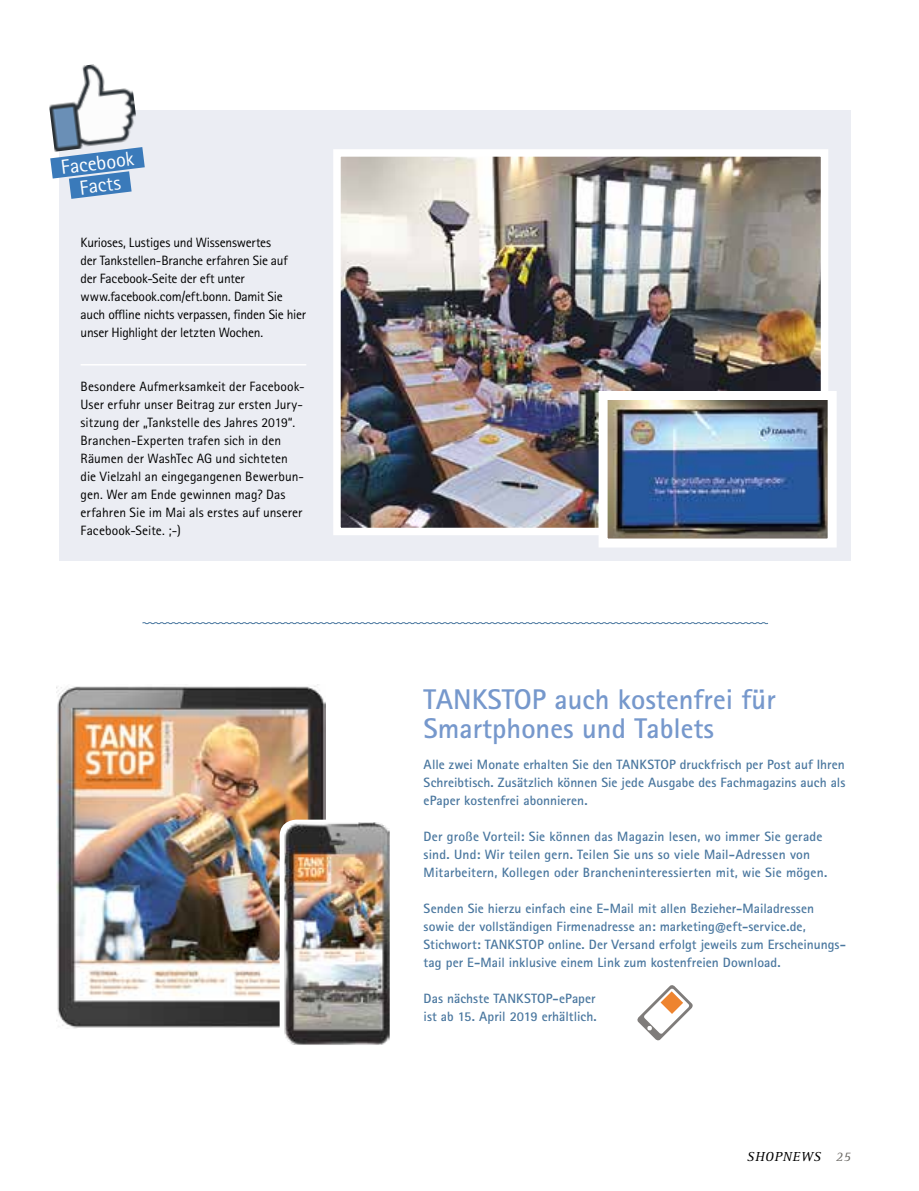
<style>
.page{position:relative;width:919px;height:1191px;background:#fff}
.page>*{position:absolute;margin:0;border:0;box-sizing:border-box;transform-origin:0 0}
.t1{font:700 28.5px/28.5px "Rotis Sans Serif Pro";color:#7698cc}
.t2{font:20.4px/22.4px "Rotis Sans Serif Pro";color:#fff;text-align:center}
.t3{font:700 13.5px/18px "Rotis Sans Serif Pro";letter-spacing:.005em;color:#4a779f}
.t4{font:13.5px/18px "Rotis Sans Serif Pro";letter-spacing:-.005em;color:#000}
.t5{font:italic 13.5px "Rotis Serif Pro";letter-spacing:.05em;color:#000}
.s1{color:#6a6864}
</style>
<div class="page">
<div style="left:60px;top:111px;width:790px;height:450px;background:#ebedf3"></div>
<img style="left:342px;top:158px;width:477px;height:368px">
<div style="left:333px;top:149px;width:495px;height:386px;border:8px solid #fff"></div>
<img style="left:608px;top:401px;width:218px;height:136px">
<div style="left:598px;top:391px;width:238px;height:156px;border:9px solid #fff"></div>
<img style="left:49px;top:64px;width:90px;height:70px">
<svg style="left:50px;top:134px;width:95px;height:77px"></svg>
<hr style="left:81px;top:364px;width:225px;height:1px;background:#fff">
<img style="left:56px;top:684px;width:270px;height:344px">
<div style="left:279px;top:819px;width:116px;height:227px;background:#fff;border-radius:17px"></div>
<img style="left:283px;top:822px;width:106px;height:223px">
<svg style="left:637px;top:985px;width:56px;height:56px"></svg>
<svg style="left:142px;top:622px;width:626px;height:2px"></svg>
<h2 class="t2" style="left:60px;top:156px;width:75px;rotate:-7deg">Facebook<br>Facts</h2>
<p class="t4" style="left:81px;top:234px;width:227px">Kurioses, Lustiges und Wissenswertes<br>der Tankstellen-Branche erfahren Sie auf der Facebook-Seite der eft unter www.facebook.com/eft.bonn. Damit Sie auch offline nichts verpassen, finden Sie hier unser Highlight der letzten Wochen.</p>
<p class="t4" style="left:81px;top:378px;width:226px">Besondere Aufmerksamkeit der Facebook-User erfuhr unser Beitrag zur ersten Jury&shy;sitzung der „Tankstelle des Jahres 2019“.<br>Branchen-Experten trafen sich in den Räumen der WashTec AG und sichteten die Vielzahl an eingegangenen Bewerbun&shy;gen. Wer am Ende gewinnen mag? Das erfahren Sie im Mai als erstes auf unserer Facebook-Seite. ;-)</p>
<h1 class="t1" style="left:423px;top:685px;width:353px">TANKSTOP auch kostenfrei für<br>Smartphones und Tablets</h1>
<p class="t3" style="left:423px;top:755px;width:423px;text-align:justify">Alle zwei Monate erhalten Sie den TANKSTOP druckfrisch per Post auf Ihren Schreibtisch. Zusätzlich können Sie jede Ausgabe des Fachmagazins auch als ePaper kostenfrei abonnieren.</p>
<p class="t3" style="left:423px;top:827px;width:405px">Der große Vorteil: Sie können das Magazin lesen, wo immer Sie gerade sind. Und: Wir teilen gern. Teilen Sie uns so viele Mail-Adressen von<br>Mitarbeitern, Kollegen oder Brancheninteressierten mit, wie Sie mögen.</p>
<p class="t3" style="left:423px;top:899px;width:424px">Senden Sie hierzu einfach eine E-Mail mit allen Bezieher-Mailadressen sowie der vollständigen Firmenadresse an: marketing@eft-service.de, Stichwort: TANKSTOP online. Der Versand erfolgt jeweils zum Erscheinungs&shy;tag per E-Mail inklusive einem Link zum kostenfreien Download.</p>
<p class="t3" style="left:423px;top:989px;width:175px">Das nächste TANKSTOP-ePaper ist ab 15. April 2019 erhältlich.</p>
<p class="t5" style="left:746px;top:1148px;width:106px">SHOPNEWS <span class="s1">25</span></p>
</div>
